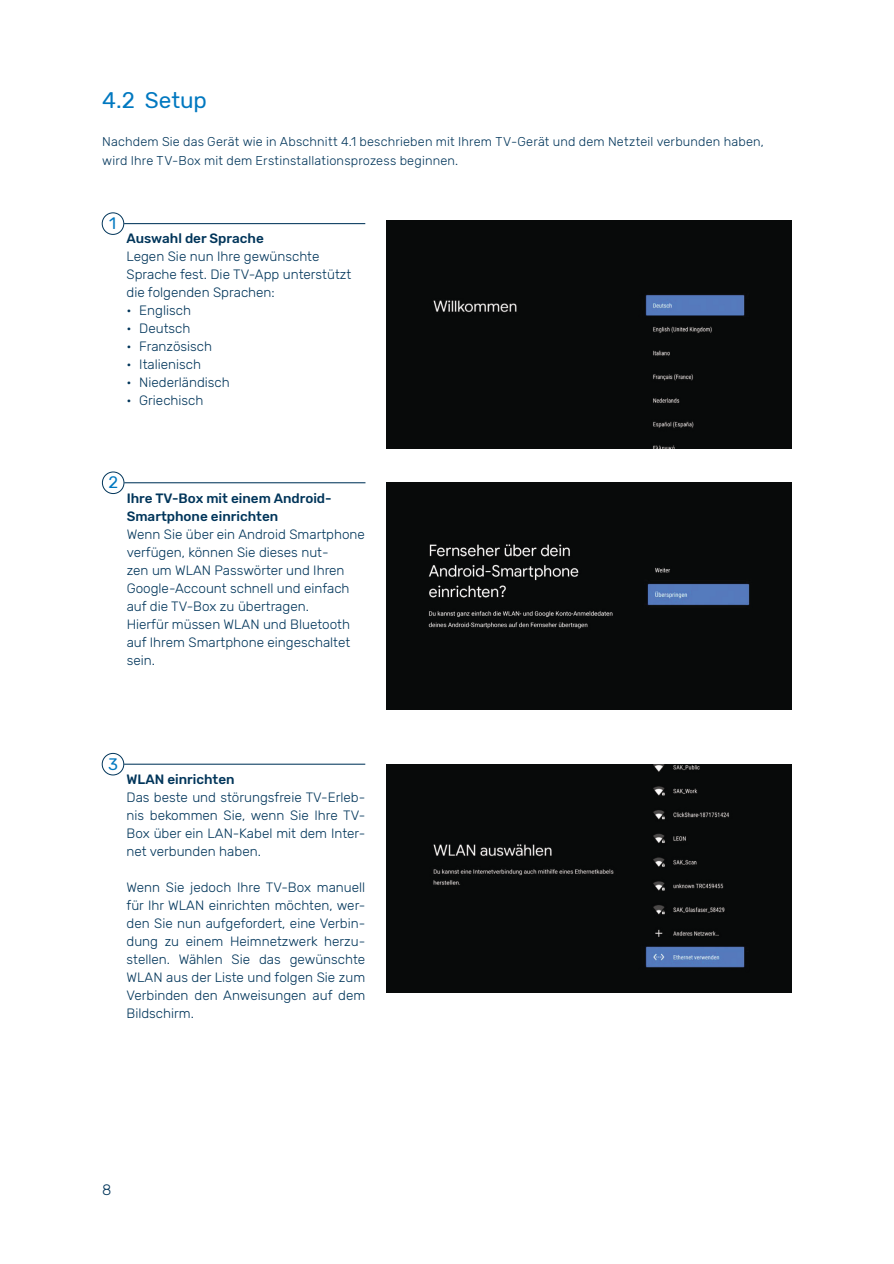
<style>
.page{position:relative;width:894px;height:1264px;background:#fff}
.page>*{position:absolute;margin:0;border:0;box-sizing:border-box;transform-origin:0 0}
.t1{font:22.5px "Rubik";letter-spacing:-.005em;color:#0078c0}
.t2{font:16.5px "Rubik";color:#0078c0}
.t3{font:300 15px "Rubik";color:#00355a}
.t4{font:300 13.5px/18px "Rubik";color:#00355a}
.t5{font:500 13.5px/18px "Rubik";color:#00355a}
.t6{font:300 12.75px/18.8px "Rubik";letter-spacing:.01em;color:#00355a}
</style>
<div class="page">
<hr style="left:124px;top:223px;width:241px;height:1px;background:#00355a">
<hr style="left:124px;top:482px;width:241px;height:1px;background:#00355a">
<hr style="left:124px;top:763px;width:241px;height:1px;background:#00355a">
<div style="left:102px;top:212px;width:22px;height:23px;border:1px solid #00355a;border-radius:50%"></div>
<div style="left:102px;top:471px;width:22px;height:23px;border:1px solid #00355a;border-radius:50%"></div>
<div style="left:102px;top:753px;width:22px;height:22px;border:1px solid #00355a;border-radius:50%"></div>
<div style="left:386px;top:221px;width:405px;height:227px;background:#080a0a"></div>
<div style="left:386px;top:482px;width:405px;height:227px;background:#080a0a"></div>
<div style="left:386px;top:764px;width:405px;height:228px;background:#080a0a"></div>
<h1 class="t1" style="left:102px;top:87px;width:106px">4.2 Setup</h1>
<p class="t6" style="left:102px;top:132px;width:663px">Nachdem Sie das Gerät wie in Abschnitt 4.1 beschrieben mit Ihrem TV-Gerät und dem Netzteil verbunden haben, wird Ihre TV-Box mit dem Erstinstallationsprozess beginnen.</p>
<p class="t2" style="left:109px;top:214px;width:9px">1</p>
<p class="t5" style="left:126px;top:230px;width:139px">Auswahl der Sprache</p>
<p class="t4" style="left:126px;top:248px;width:226px">Legen Sie nun Ihre gewünschte<br>Sprache fest. Die TV-App unterstützt die folgenden Sprachen:</p>
<p class="t4" style="left:126px;top:302px;width:66px">• Englisch</p>
<p class="t4" style="left:126px;top:320px;width:65px">• Deutsch</p>
<p class="t4" style="left:126px;top:338px;width:87px">• Französisch</p>
<p class="t4" style="left:126px;top:356px;width:76px">• Italienisch</p>
<p class="t4" style="left:126px;top:374px;width:105px">• Niederländisch</p>
<p class="t4" style="left:126px;top:392px;width:78px">• Griechisch</p>
<p class="t2" style="left:108px;top:473px;width:11px">2</p>
<p class="t5" style="left:127px;top:489px;width:206px">Ihre TV-Box mit einem Android-<br>Smartphone einrichten</p>
<p class="t4" style="left:127px;top:525px;width:239px">Wenn Sie über ein Android Smartphone verfügen, können Sie dieses nut-<br>zen um WLAN Passwörter und Ihren<br>Google-Account schnell und einfach auf die TV-Box zu übertragen.<br>Hierfür müssen WLAN und Bluetooth auf Ihrem Smartphone eingeschaltet sein.</p>
<p class="t2" style="left:108px;top:754px;width:11px">3</p>
<p class="t5" style="left:126px;top:770px;width:110px">WLAN einrichten</p>
<p class="t4" style="left:126px;top:788px;width:240px;text-align:justify">Das beste und störungsfreie TV-Erleb&shy;nis bekommen Sie, wenn Sie Ihre TV-Box über ein LAN-Kabel mit dem Inter&shy;net verbunden haben.</p>
<p class="t4" style="left:126px;top:878px;width:240px;text-align:justify">Wenn Sie jedoch Ihre TV-Box manuell für Ihr WLAN einrichten möchten, wer&shy;den Sie nun aufgefordert, eine Verbin&shy;dung zu einem Heimnetzwerk herzu&shy;stellen. Wählen Sie das gewünschte WLAN aus der Liste und folgen Sie zum Verbinden den Anweisungen auf dem Bildschirm.</p>
<p class="t3" style="left:102px;top:1181px;width:11px">8</p>
</div>
